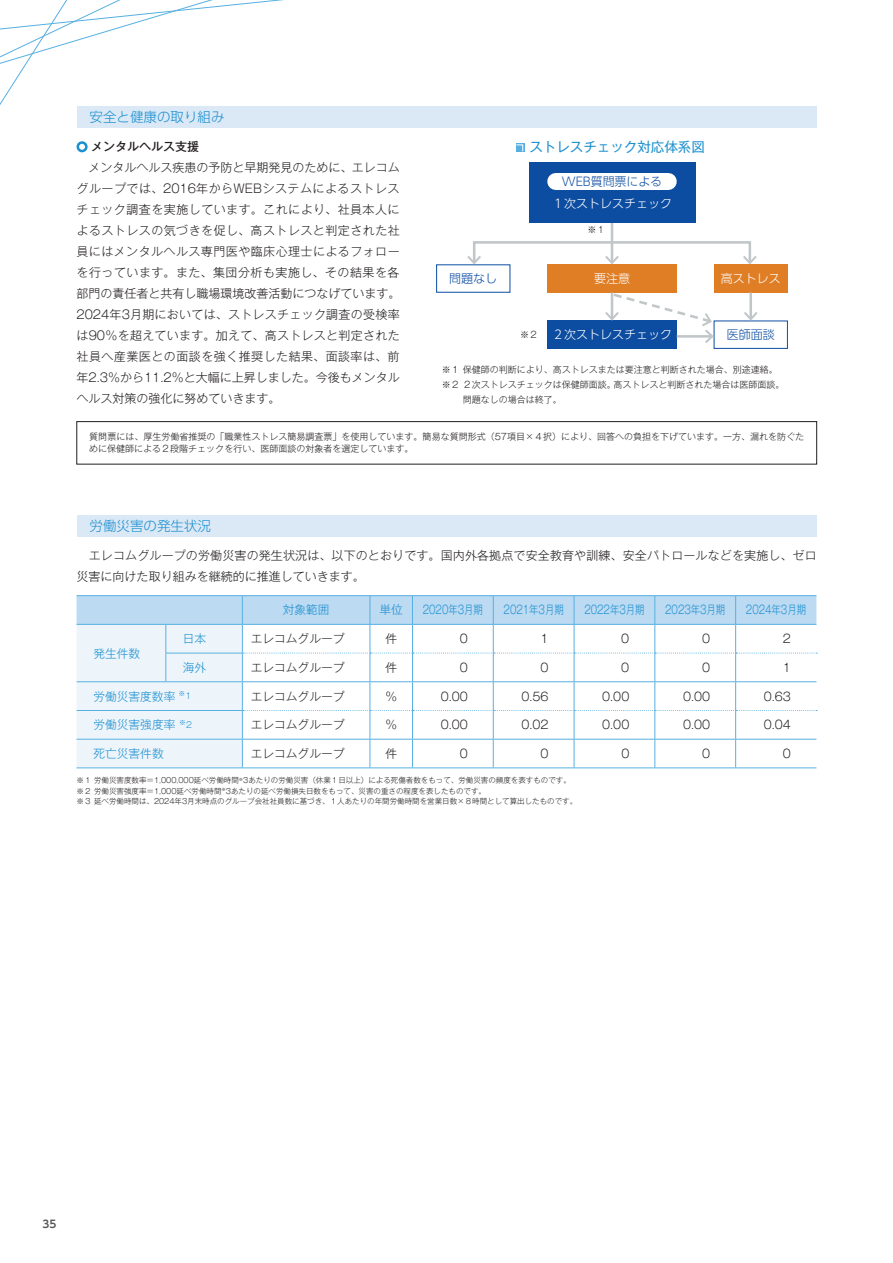
<style>
.page{position:relative;width:893px;height:1263px;background:#fff}
.page>*{position:absolute;margin:0;border:0;box-sizing:border-box;transform-origin:0 0}
.t1{font:300 13.5px "UD Shin Go Pro";color:#1d90d0}
.t2{font:13.5px "Gothic MB101 Pr 5";color:#1d90d0}
.t3{font:300 12px/21px "Gothic MB101 Pr 5";letter-spacing:.01em;color:#231f20;text-align:justify}
.t4{font:300 12px "UD Shin Go Pro";color:#fff}
.t5{font:300 12px "UD Shin Go Pro";letter-spacing:-.005em;color:#0d4da1}
.t6{font:500 12px "Gothic MB101 Pr 5";color:#231f20}
.t7{font:300 11.7px "Gothic MB101 Pr 5";color:#231f20}
.t8{font:300 11.7px "Gothic MB101 Pr 5";color:#1d90d0;scale:.8 1}
.t9{font:300 11.7px "Gothic MB101 Pr 5";color:#1d90d0}
.t10{font:700 10.5px "UD Shin Go NT Pro De";color:#57585a}
.t11{font:300 9px/12px "Gothic MB101 Pr 5";color:#231f20}
.t12{font:300 7.5px/10.5px "Gothic MB101 Pr 5";color:#231f20}
.s1{font-size:8.55px}
</style>
<div class="page">
<svg style="left:0;top:0;width:284px;height:143px"></svg>
<div style="left:77px;top:421px;width:740px;height:43px;border:1px solid #231f20"></div>
<div style="left:77px;top:106px;width:740px;height:22px;background:#dbe9f6"></div>
<div style="left:77px;top:141px;width:11px;height:11px;border:3px solid #1d90d0;border-radius:50%"></div>
<svg style="left:516px;top:143px;width:9px;height:8px"></svg>
<svg style="left:516px;top:144px;width:7px;height:8px"></svg>
<div style="left:714px;top:321px;width:74px;height:28px;background:#fff;border:1px solid #0d4da1"></div>
<div style="left:436px;top:264px;width:74px;height:29px;background:#fff;border:1px solid #0d4da1"></div>
<div style="left:714px;top:264px;width:74px;height:29px;background:#e07e26"></div>
<div style="left:547px;top:264px;width:130px;height:29px;background:#e07e26"></div>
<div style="left:547px;top:321px;width:130px;height:28px;background:#0d4da1"></div>
<hr style="left:611px;top:218px;width:2px;height:45px;background:#c1c6c9">
<svg style="left:605px;top:253px;width:14px;height:12px"></svg>
<div style="left:473px;top:241px;width:278px;height:23px;border:3px solid #c1c6c9"></div>
<svg style="left:741px;top:253px;width:16px;height:12px"></svg>
<svg style="left:465px;top:253px;width:18px;height:13px"></svg>
<div style="left:529px;top:162px;width:166px;height:60px;background:#0d4da1"></div>
<div style="left:556px;top:173px;width:112px;height:17px;background:#fff"></div>
<hr style="left:749px;top:293px;width:3px;height:26px;background:#c1c6c9">
<svg style="left:742px;top:310px;width:18px;height:12px"></svg>
<svg style="left:603px;top:292px;width:112px;height:53px"></svg>
<div style="left:77px;top:515px;width:740px;height:22px;background:#dbe9f6"></div>
<hr style="left:77px;top:595px;width:89px;height:1px;background:#57b0e2">
<hr style="left:166px;top:595px;width:76px;height:1px;background:#57b0e2">
<hr style="left:242px;top:595px;width:128px;height:1px;background:#57b0e2">
<hr style="left:370px;top:595px;width:42px;height:1px;background:#57b0e2">
<hr style="left:412px;top:595px;width:81px;height:1px;background:#57b0e2">
<hr style="left:493px;top:595px;width:81px;height:1px;background:#57b0e2">
<hr style="left:574px;top:595px;width:81px;height:1px;background:#57b0e2">
<hr style="left:655px;top:595px;width:81px;height:1px;background:#57b0e2">
<hr style="left:736px;top:595px;width:80px;height:1px;background:#57b0e2">
<svg style="left:77px;top:596px;width:740px;height:172px"></svg>
<hr style="left:166px;top:653px;width:77px;height:1px;background:#57b0e2">
<hr style="left:77px;top:710px;width:89px;height:1px;background:#57b0e2">
<hr style="left:166px;top:710px;width:77px;height:1px;background:#57b0e2">
<hr style="left:77px;top:767px;width:89px;height:1px;background:#57b0e2">
<hr style="left:166px;top:767px;width:76px;height:1px;background:#57b0e2">
<hr style="left:242px;top:767px;width:128px;height:1px;background:#57b0e2">
<hr style="left:370px;top:767px;width:42px;height:1px;background:#57b0e2">
<hr style="left:412px;top:767px;width:81px;height:1px;background:#57b0e2">
<hr style="left:493px;top:767px;width:81px;height:1px;background:#57b0e2">
<hr style="left:574px;top:767px;width:81px;height:1px;background:#57b0e2">
<hr style="left:655px;top:767px;width:81px;height:1px;background:#57b0e2">
<hr style="left:736px;top:767px;width:80px;height:1px;background:#57b0e2">
<p class="t1" style="left:90px;top:106px;width:136px">安全と健康の取り組み</p>
<p class="t6" style="left:91px;top:136px;width:109px">メンタルヘルス支援</p>
<p class="t3" style="left:77px;top:156px;width:325px">　メンタルヘルス疾患の予防と早期発見のために、エレコムグループでは、2016年からWEBシステムによるストレスチェック調査を実施しています。これにより、社員本人によるストレスの気づきを促し、高ストレスと判定された社員にはメンタルヘルス専門医や臨床心理士によるフォローを行っています。また、集団分析も実施し、その結果を各部門の責任者と共有し職場環境改善活動につなげています。2024年3月期においては、ストレスチェック調査の受検率は90％を超えています。加えて、高ストレスと判定された社員へ産業医との面談を強く推奨した結果、面談率は、前年2.3％から11.2％と大幅に上昇しました。今後もメンタルヘルス対策の強化に努めていきます。</p>
<p class="t2" style="left:529px;top:136px;width:177px">ストレスチェック対応体系図</p>
<p class="t5" style="left:562px;top:172px;width:102px">WEB質問票による</p>
<p class="t4" style="left:552px;top:194px;width:121px">１次ストレスチェック</p>
<p class="t11" style="left:588px;top:223px;width:19px">※１</p>
<p class="t5" style="left:449px;top:269px;width:49px">問題なし</p>
<p class="t4" style="left:594px;top:269px;width:37px">要注意</p>
<p class="t4" style="left:721px;top:269px;width:62px">高ストレス</p>
<p class="t11" style="left:520px;top:328px;width:19px">※２</p>
<p class="t4" style="left:552px;top:325px;width:121px">２次ストレスチェック</p>
<p class="t5" style="left:727px;top:325px;width:50px">医師面談</p>
<p class="t11" style="left:442px;top:363px;width:337px">※１ 保健師の判断により、高ストレスまたは要注意と判断された場合、別途連絡。</p>
<p class="t11" style="left:442px;top:378px;width:344px">※２ ２次ストレスチェックは保健師面談。高ストレスと判断された場合は医師面談。</p>
<p class="t11" style="left:463px;top:393px;width:100px">問題なしの場合は終了。</p>
<p class="t11" style="left:89px;top:430px;width:716px">質問票には、厚生労働省推奨の「職業性ストレス簡易調査票」を使用しています。簡易な質問形式（57項目×４択）により、回答への負担を下げています。一方、漏れを防ぐために保健師による２段階チェックを行い、医師面談の対象者を選定しています。</p>
<p class="t1" style="left:90px;top:515px;width:123px">労働災害の発生状況</p>
<p class="t3" style="left:77px;top:544px;width:742px">　エレコムグループの労働災害の発生状況は、以下のとおりです。国内外各拠点で安全教育や訓練、安全パトロールなどを実施し、ゼロ災害に向けた取り組みを継続的に推進していきます。</p>
<p class="t9" style="left:283px;top:600px;width:48px">対象範囲</p>
<p class="t9" style="left:379px;top:600px;width:25px">単位</p>
<p class="t8" style="left:423px;top:600px;width:77px">2020年3月期</p>
<p class="t8" style="left:504px;top:600px;width:77px">2021年3月期</p>
<p class="t8" style="left:584px;top:600px;width:77px">2022年3月期</p>
<p class="t8" style="left:665px;top:600px;width:77px">2023年3月期</p>
<p class="t8" style="left:746px;top:600px;width:77px">2024年3月期</p>
<p class="t9" style="left:94px;top:643px;width:48px">発生件数</p>
<p class="t9" style="left:183px;top:629px;width:25px">日本</p>
<p class="t7" style="left:251px;top:629px;width:95px">エレコムグループ</p>
<p class="t7" style="left:385px;top:629px;width:13px">件</p>
<p class="t7" style="left:460px;top:629px;width:10px">0</p>
<p class="t7" style="left:540px;top:629px;width:10px">1</p>
<p class="t7" style="left:621px;top:629px;width:10px">0</p>
<p class="t7" style="left:702px;top:629px;width:10px">0</p>
<p class="t7" style="left:783px;top:629px;width:10px">2</p>
<p class="t9" style="left:183px;top:658px;width:25px">海外</p>
<p class="t7" style="left:251px;top:658px;width:95px">エレコムグループ</p>
<p class="t7" style="left:385px;top:658px;width:13px">件</p>
<p class="t7" style="left:460px;top:658px;width:10px">0</p>
<p class="t7" style="left:540px;top:658px;width:10px">0</p>
<p class="t7" style="left:621px;top:658px;width:10px">0</p>
<p class="t7" style="left:702px;top:658px;width:10px">0</p>
<p class="t7" style="left:783px;top:658px;width:10px">1</p>
<p class="t9" style="left:94px;top:686px;width:99px">労働災害度数率 <sup>※</sup><span class="s1">1</span></p>
<p class="t7" style="left:251px;top:686px;width:95px">エレコムグループ</p>
<p class="t7" style="left:386px;top:686px;width:13px">%</p>
<p class="t7" style="left:441px;top:686px;width:29px">0.00</p>
<p class="t7" style="left:521px;top:686px;width:29px">0.56</p>
<p class="t7" style="left:602px;top:686px;width:29px">0.00</p>
<p class="t7" style="left:683px;top:686px;width:29px">0.00</p>
<p class="t7" style="left:764px;top:686px;width:29px">0.63</p>
<p class="t9" style="left:94px;top:715px;width:100px">労働災害強度率 <sup>※</sup><span class="s1">2</span></p>
<p class="t7" style="left:251px;top:715px;width:95px">エレコムグループ</p>
<p class="t7" style="left:386px;top:715px;width:13px">%</p>
<p class="t7" style="left:441px;top:715px;width:29px">0.00</p>
<p class="t7" style="left:521px;top:715px;width:29px">0.02</p>
<p class="t7" style="left:602px;top:715px;width:29px">0.00</p>
<p class="t7" style="left:683px;top:715px;width:29px">0.00</p>
<p class="t7" style="left:764px;top:715px;width:29px">0.04</p>
<p class="t9" style="left:94px;top:744px;width:72px">死亡災害件数</p>
<p class="t7" style="left:251px;top:744px;width:95px">エレコムグループ</p>
<p class="t7" style="left:385px;top:744px;width:13px">件</p>
<p class="t7" style="left:460px;top:744px;width:10px">0</p>
<p class="t7" style="left:540px;top:744px;width:10px">0</p>
<p class="t7" style="left:621px;top:744px;width:10px">0</p>
<p class="t7" style="left:702px;top:744px;width:10px">0</p>
<p class="t7" style="left:783px;top:744px;width:10px">0</p>
<p class="t12" style="left:77px;top:774px;width:502px">※１ 労働災害度数率＝1,000,000延べ労働時間<sup>※</sup>3あたりの労働災害（休業１日以上）による死傷者数をもって、労働災害の頻度を表すものです。※２ 労働災害強度率＝1,000延べ労働時間<sup>※</sup>3あたりの延べ労働損失日数をもって、災害の重さの程度を表したものです。<br>※３ 延べ労働時間は、2024年3月末時点のグループ会社社員数に基づき、１人あたりの年間労働時間を営業日数×８時間として算出したものです。</p>
<p class="t10" style="left:43px;top:1215px;width:15px">35</p>
</div>
